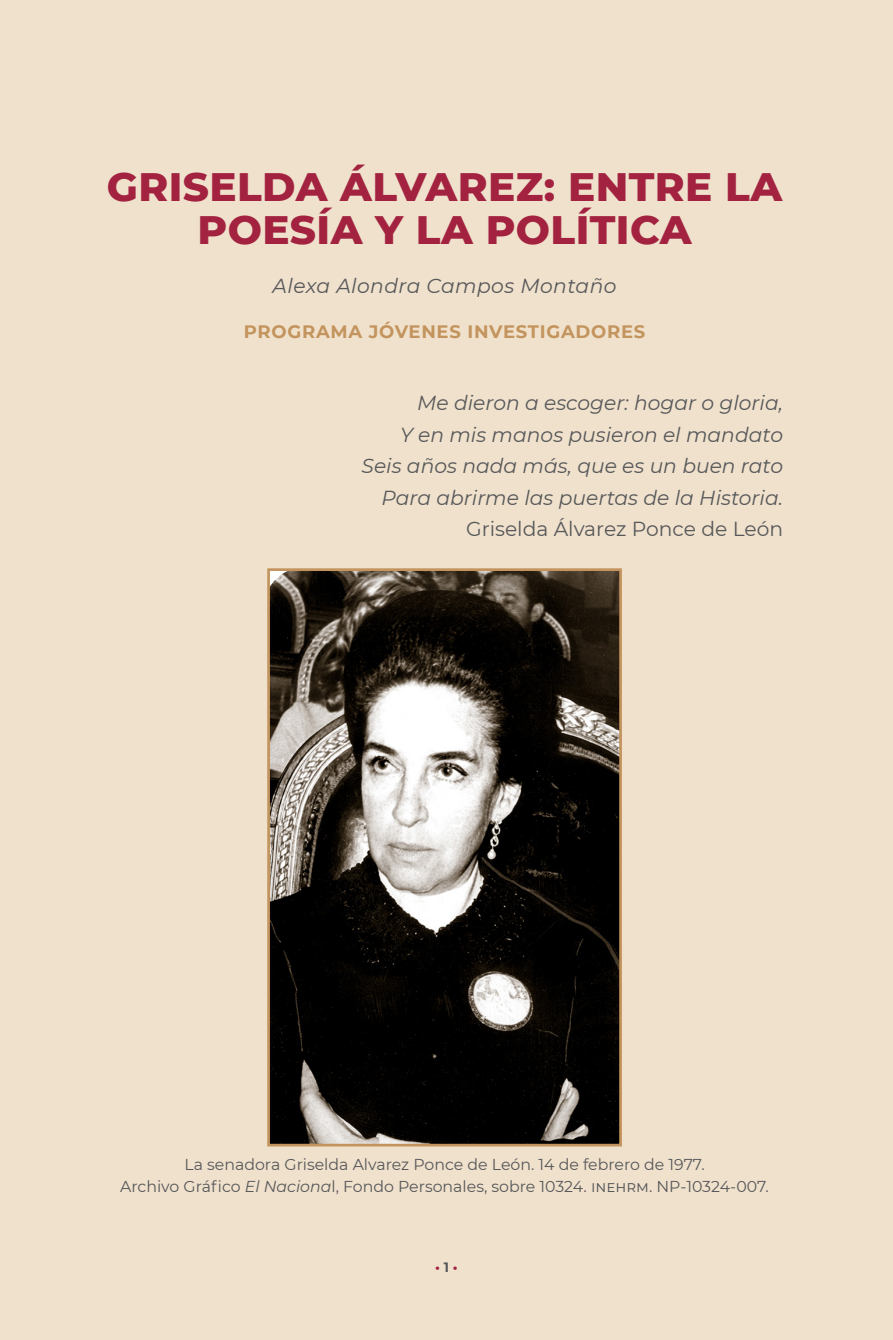
<style>
.page{position:relative;width:893px;height:1340px;background:#fff}
.page>*{position:absolute;margin:0;border:0;box-sizing:border-box;transform-origin:0 0}
.titulo_1{font:800 40.5px/42.8px "Montserrat";letter-spacing:.01em;color:#a22240;text-align:center}
.Epifgrafe{font:italic 20.25px/31.5px "Montserrat";color:#57585a;text-align:right}
.Epifgrafe-2{font:20.25px "Montserrat";color:#57585a}
.autor{font:italic 20.25px "Montserrat";letter-spacing:.02em;color:#57585a}
.cronologia_mes{font:700 18px "Montserrat";letter-spacing:.04em;color:#c3945d}
.pie_foto{font:15.75px/21.4px "Montserrat";color:#57585a;text-align:center}
.t1{font:700 13.5px "Montserrat";color:#a22240}
.s1{font-style:italic}
.s2{color:#57585a}
</style>
<div class="page">
<div style="left:0;top:0;width:893px;height:1339px;background:#f0e1cc"></div>
<img style="left:271px;top:572px;width:347px;height:570px">
<div style="left:267px;top:568px;width:355px;height:578px;border:3px solid #c3945d"></div>
<p class="titulo_1" style="left:107px;top:163px;width:677px">GRISELDA ÁLVAREZ: ENTRE LA<br>POESÍA Y LA POLÍTICA</p>
<p class="autor" style="left:273px;top:272px;width:346px">Alexa Alondra Campos Montaño</p>
<p class="cronologia_mes" style="left:244px;top:319px;width:403px">PROGRAMA JÓVENES INVESTIGADORES</p>
<p class="Epifgrafe" style="left:362px;top:387px;width:423px">Me dieron a escoger: hogar o gloria,<br>Y en mis manos pusieron el mandato Seis años nada más, que es un buen rato Para abrirme las puertas de la Historia.</p>
<p class="Epifgrafe-2" style="left:466px;top:515px;width:318px">Griselda Álvarez Ponce de León</p>
<p class="pie_foto" style="left:120px;top:1153px;width:650px">La senadora Griselda Alvarez Ponce de León. 14 de febrero de 1977.<br>Archivo Gráfico <span class="s1">El Naciona</span>l, Fondo Personales, sobre 10324. inehrm. NP-10324-007.</p>
<p class="t1" style="left:435px;top:1257px;width:24px">•<span class="s2">1</span>•</p>
</div>
